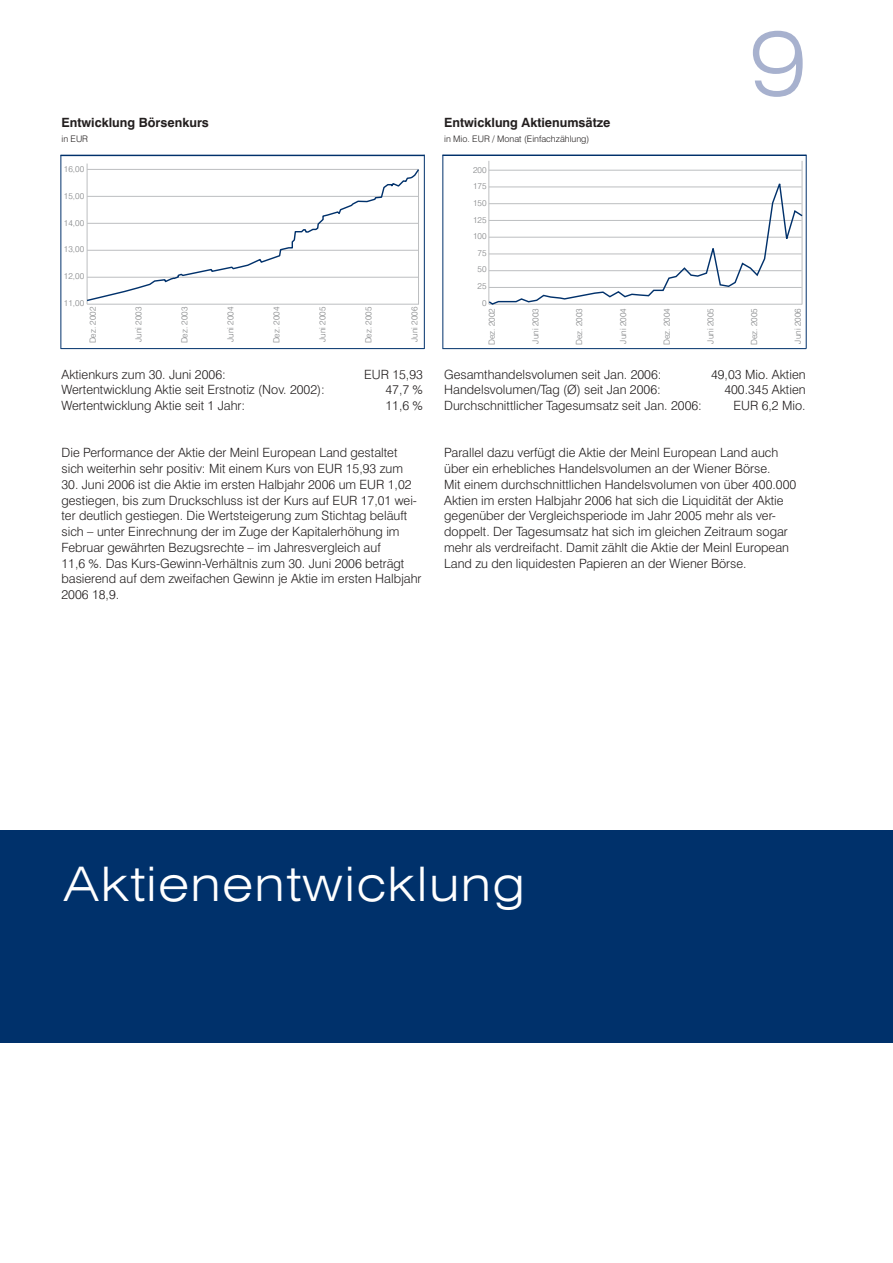
<style>
.page{position:relative;width:893px;height:1263px;background:#fff}
.page>*{position:absolute;margin:0;border:0;box-sizing:border-box;transform-origin:0 0}
.t1{font:300 expanded 89.25px "Swiss 721 BT";color:#a7b1ce}
.t2{font:300 expanded 47.55px "Swiss 721 BT";letter-spacing:.03em;color:#fff}
.t3{font:300 12.75px/15.8px "Swiss 721 BT";color:#231f1f}
.t4{font:700 12.75px "Swiss 721 BT";color:#231f1f}
.t5{font:300 9px "Swiss 721 BT";color:#231f1f}
.t6{font:300 8.4px/16.6px "Swiss 721 BT";color:#808284;text-align:right}
</style>
<div class="page">
<div style="left:0;top:830px;width:892px;height:212px;background:#00316b"></div>
<hr style="left:87px;top:304px;width:332px;height:1px;background:#bcbec0">
<hr style="left:418px;top:169px;width:1px;height:135px;background:#bcbec0">
<hr style="left:87px;top:164px;width:1px;height:140px;background:#bcbec0">
<hr style="left:61px;top:155px;width:1px;height:194px;background:#00316b">
<hr style="left:61px;top:348px;width:363px;height:1px;background:#00316b">
<hr style="left:61px;top:155px;width:363px;height:1px;background:#00316b">
<hr style="left:424px;top:155px;width:1px;height:194px;background:#00316b">
<svg style="left:86px;top:168px;width:333px;height:134px"></svg>
<hr style="left:443px;top:155px;width:1px;height:193px;background:#00316b">
<hr style="left:443px;top:155px;width:363px;height:1px;background:#00316b">
<hr style="left:489px;top:170px;width:313px;height:1px;background:#bcbec0">
<hr style="left:489px;top:161px;width:1px;height:143px;background:#bcbec0">
<hr style="left:802px;top:161px;width:1px;height:143px;background:#bcbec0">
<hr style="left:442px;top:348px;width:364px;height:1px;background:#00316b">
<hr style="left:806px;top:155px;width:1px;height:194px;background:#00316b">
<svg style="left:488px;top:178px;width:315px;height:127px"></svg>
<p class="t4" style="left:61px;top:118px;width:149px">Entwicklung Börsenkurs</p>
<p class="t5" style="left:61px;top:136px;width:28px">in EUR</p>
<p class="t6" style="left:64px;top:161px;width:22px">16,00</p>
<p class="t6" style="left:64px;top:187px;width:22px">15,00</p>
<p class="t6" style="left:64px;top:214px;width:22px">14,00</p>
<p class="t6" style="left:64px;top:241px;width:22px">13,00</p>
<p class="t6" style="left:64px;top:268px;width:22px">12,00</p>
<p class="t6" style="left:64px;top:295px;width:22px">11,00</p>
<p class="t6" style="left:84px;top:343px;width:38px;rotate:-90deg">Dez. 2002</p>
<p class="t6" style="left:130px;top:342px;width:37px;rotate:-90deg">Juni 2003</p>
<p class="t6" style="left:176px;top:343px;width:38px;rotate:-90deg">Dez. 2003</p>
<p class="t6" style="left:222px;top:342px;width:37px;rotate:-90deg">Juni 2004</p>
<p class="t6" style="left:268px;top:343px;width:38px;rotate:-90deg">Dez. 2004</p>
<p class="t6" style="left:314px;top:342px;width:37px;rotate:-90deg">Juni 2005</p>
<p class="t6" style="left:360px;top:343px;width:38px;rotate:-90deg">Dez. 2005</p>
<p class="t6" style="left:406px;top:342px;width:37px;rotate:-90deg">Juni 2006</p>
<p class="t3" style="left:61px;top:367px;width:166px">Aktienkurs zum 30. Juni 2006:</p>
<p class="t3" style="left:364px;top:367px;width:60px">EUR 15,93</p>
<p class="t3" style="left:61px;top:383px;width:265px">Wertentwicklung Aktie seit Erstnotiz (Nov. 2002):</p>
<p class="t3" style="left:385px;top:383px;width:39px">47,7 %</p>
<p class="t3" style="left:61px;top:399px;width:185px">Wertentwicklung Aktie seit 1 Jahr:</p>
<p class="t3" style="left:385px;top:399px;width:39px">11,6 %</p>
<p class="t3" style="left:61px;top:446px;width:343px">Die Performance der Aktie der Meinl European Land gestaltet sich weiterhin sehr positiv: Mit einem Kurs von EUR 15,93 zum</p>
<p class="t3" style="left:61px;top:478px;width:362px">30. Juni 2006 ist die Aktie im ersten Halbjahr 2006 um EUR 1,02 gestiegen, bis zum Druckschluss ist der Kurs auf EUR 17,01 wei&shy;ter deutlich gestiegen. Die Wertsteigerung zum Stichtag beläuft sich – unter Einrechnung der im Zuge der Kapitalerhöhung im Februar gewährten Bezugsrechte – im Jahresvergleich auf<br>11,6 %. Das Kurs-Gewinn-Verhältnis zum 30. Juni 2006 beträgt basierend auf dem zweifachen Gewinn je Aktie im ersten Halbjahr 2006 18,9.</p>
<p class="t4" style="left:444px;top:118px;width:168px">Entwicklung Aktienumsätze</p>
<p class="t5" style="left:444px;top:136px;width:147px">in Mio. EUR / Monat (Einfachzählung)</p>
<p class="t6" style="left:473px;top:161px;width:15px">200<br>175<br>150<br>125<br>100<br>75<br>50<br>25<br>0</p>
<h1 class="t1" style="left:749px;top:31px;width:59px">9</h1>
<p class="t6" style="left:483px;top:345px;width:38px;rotate:-90deg">Dez. 2002</p>
<p class="t6" style="left:527px;top:343px;width:37px;rotate:-90deg">Juni 2003</p>
<p class="t6" style="left:571px;top:345px;width:38px;rotate:-90deg">Dez. 2003</p>
<p class="t6" style="left:615px;top:343px;width:37px;rotate:-90deg">Juni 2004</p>
<p class="t6" style="left:658px;top:345px;width:38px;rotate:-90deg">Dez. 2004</p>
<p class="t6" style="left:702px;top:343px;width:37px;rotate:-90deg">Juni 2005</p>
<p class="t6" style="left:746px;top:345px;width:38px;rotate:-90deg">Dez. 2005</p>
<p class="t6" style="left:789px;top:343px;width:37px;rotate:-90deg">Juni 2006</p>
<p class="t3" style="left:444px;top:367px;width:219px">Gesamthandelsvolumen seit Jan. 2006:</p>
<p class="t3" style="left:711px;top:367px;width:96px">49,03 Mio. Aktien</p>
<p class="t3" style="left:444px;top:383px;width:218px">Handelsvolumen/Tag (Ø) seit Jan 2006:</p>
<p class="t3" style="left:724px;top:383px;width:83px">400.345 Aktien</p>
<p class="t3" style="left:444px;top:399px;width:259px">Durchschnittlicher Tagesumsatz seit Jan. 2006:</p>
<p class="t3" style="left:733px;top:399px;width:74px">EUR 6,2 Mio.</p>
<p class="t3" style="left:444px;top:446px;width:354px">Parallel dazu verfügt die Aktie der Meinl European Land auch über ein erhebliches Handelsvolumen an der Wiener Börse.<br>Mit einem durchschnittlichen Handelsvolumen von über 400.000<br>Aktien im ersten Halbjahr 2006 hat sich die Liquidität der Aktie gegenüber der Vergleichsperiode im Jahr 2005 mehr als ver&shy;doppelt. Der Tagesumsatz hat sich im gleichen Zeitraum sogar mehr als verdreifacht. Damit zählt die Aktie der Meinl European Land zu den liquidesten Papieren an der Wiener Börse.</p>
<h2 class="t2" style="left:63px;top:867px;width:463px">Aktienentwicklung</h2>
</div>
